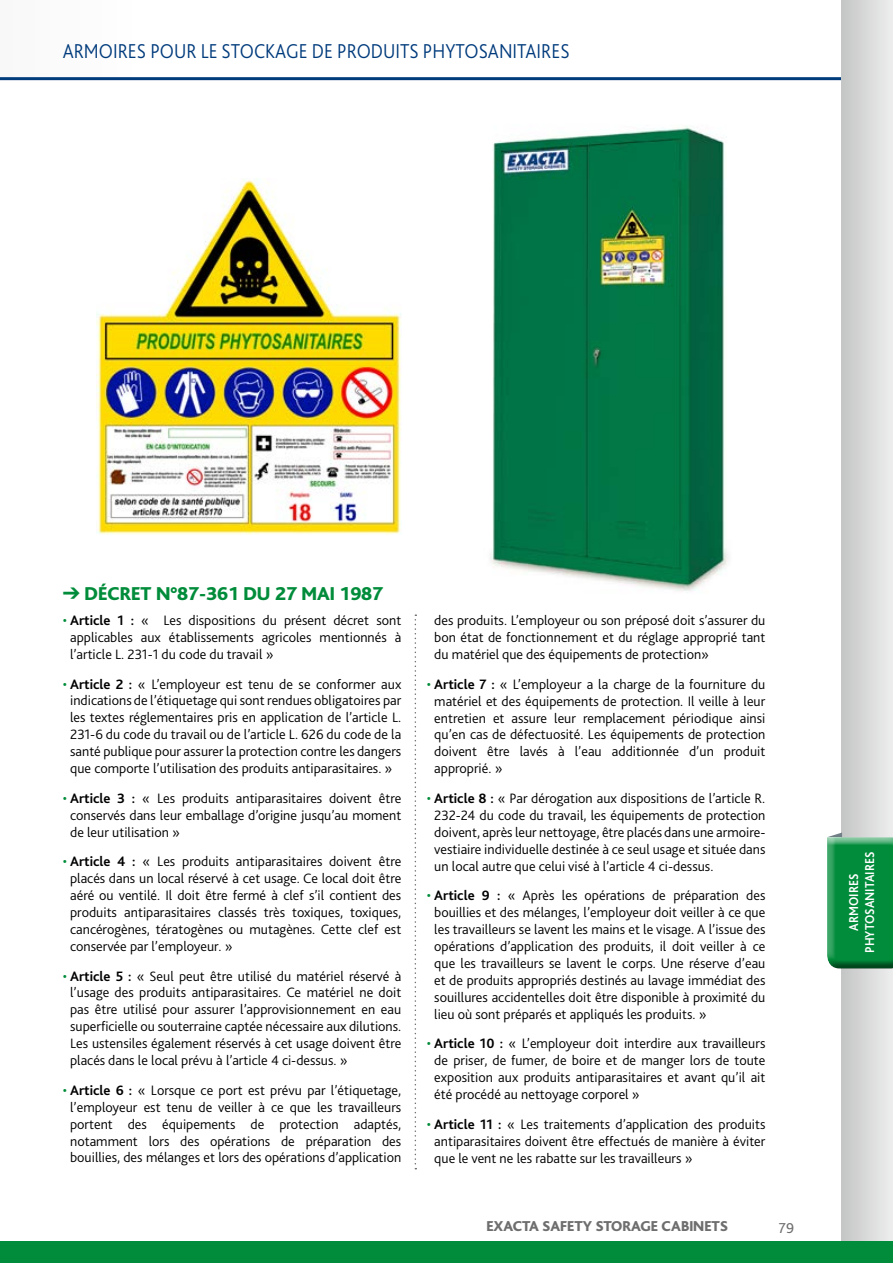
<style>
.page{position:relative;width:893px;height:1263px;background:#fff}
.page>*{position:absolute;margin:0;border:0;box-sizing:border-box;transform-origin:0 0}
.t1{font:300 21px "Bliss 2";color:#003b7c;scale:.9 1}
.t2{font:800 19.5px "Bliss";color:#008c3a}
.t3{font:800 15px "Bliss";color:#6e6e6e}
.t4{font:15px "Bliss 2";color:#6e6e6e}
.t5{font:300 14.25px/17px "Bliss 2";color:#000;text-align:justify}
.t6{font:700 13.5px/16.2px "Bliss 2";color:#fff;text-align:center;scale:.9 1}
.s1{color:#008c3a}
.s2{font-weight:700}
</style>
<div class="page">
<svg style="left:0;top:0;width:842px;height:82px"></svg>
<div style="left:842px;top:0;width:51px;height:1263px;background:linear-gradient(to right,#c5c5c6,#eee)"></div>
<div style="left:0;top:1242px;width:893px;height:21px;background:#008c3a"></div>
<div style="left:818px;top:828px;width:75px;height:140px;background:#fff;opacity:.75"></div>
<div style="left:822px;top:837px;width:71px;height:133px;background:#000;opacity:.5"></div>
<svg style="left:415px;top:614px;width:1px;height:555px"></svg>
<img style="left:96px;top:179px;width:305px;height:355px">
<img style="left:490px;top:126px;width:238px;height:465px">
<h1 class="t1" style="left:63px;top:38px;width:565px">ARMOIRES POUR LE STOCKAGE DE PRODUITS PHYTOSANITAIRES</h1>
<h2 class="t2" style="left:63px;top:583px;width:322px">➔ DÉCRET N°87-361 DU 27 MAI 1987</h2>
<p class="t5" style="left:70px;top:611px;width:333px;text-indent:-7px"><span class="s1">•</span> <span class="s2">Article 1 :</span> « Les dispositions du présent décret sont applicables aux établissements agricoles mentionnés à l’article L. 231-1 du code du travail »</p>
<p class="t5" style="left:63px;top:675px;width:340px;text-align:center"><span class="s1">•</span> <span class="s2">Article 2 :</span> « L’employeur est tenu de se conformer aux indications de l’étiquetage qui sont rendues obligatoires par les textes réglementaires pris en application de l’article L.<br>231-6 du code du travail ou de l’article L. 626 du code de la santé publique pour assurer la protection contre les dangers que comporte l’utilisation des produits antiparasitaires. »</p>
<p class="t5" style="left:70px;top:789px;width:333px;text-indent:-7px"><span class="s1">•</span> <span class="s2">Article 3 :</span> « Les produits antiparasitaires doivent être conservés dans leur emballage d’origine jusqu’au moment de leur utilisation »</p>
<p class="t5" style="left:70px;top:853px;width:333px;text-indent:-7px"><span class="s1">•</span> <span class="s2">Article 4 :</span> « Les produits antiparasitaires doivent être placés dans un local réservé à cet usage. Ce local doit être aéré ou ventilé. Il doit être fermé à clef s’il contient des produits antiparasitaires classés très toxiques, toxiques, cancérogènes, tératogènes ou mutagènes. Cette clef est conservée par l’employeur. »</p>
<p class="t5" style="left:70px;top:967px;width:333px;text-indent:-7px"><span class="s1">•</span> <span class="s2">Article 5 :</span> « Seul peut être utilisé du matériel réservé à l’usage des produits antiparasitaires. Ce matériel ne doit pas être utilisé pour assurer l’approvisionnement en eau superficielle ou souterraine captée nécessaire aux dilutions.<br>Les ustensiles également réservés à cet usage doivent être placés dans le local prévu à l’article 4 ci-dessus. »</p>
<p class="t5" style="left:63px;top:1081px;width:340px;text-align:center"><span class="s1">•</span> <span class="s2">Article 6 :</span> « Lorsque ce port est prévu par l’étiquetage, l’employeur est tenu de veiller à ce que les travailleurs portent des équipements de protection adaptés, notamment lors des opérations de préparation des bouillies, des mélanges et lors des opérations d’application</p>
<p class="t5" style="left:434px;top:612px;width:333px">des produits. L’employeur ou son préposé doit s’assurer du bon état de fonctionnement et du réglage approprié tant du matériel que des équipements de protection»</p>
<p class="t5" style="left:434px;top:675px;width:333px;text-indent:-7px"><span class="s1">•</span> <span class="s2">Article 7 :</span> « L’employeur a la charge de la fourniture du matériel et des équipements de protection. Il veille à leur entretien et assure leur remplacement périodique ainsi qu’en cas de défectuosité. Les équipements de protection doivent être lavés à l’eau additionnée d’un produit approprié. »</p>
<p class="t5" style="left:434px;top:789px;width:333px;text-indent:-7px"><span class="s1">•</span> <span class="s2">Article 8 :</span> « Par dérogation aux dispositions de l’article R.<br>232-24 du code du travail, les équipements de protection doivent, après leur nettoyage, être placés dans une armoire&shy;vestiaire individuelle destinée à ce seul usage et située dans un local autre que celui visé à l’article 4 ci-dessus.</p>
<p class="t5" style="left:434px;top:887px;width:333px;text-indent:-7px"><span class="s1">•</span> <span class="s2">Article 9 :</span> « Après les opérations de préparation des bouillies et des mélanges, l’employeur doit veiller à ce que les travailleurs se lavent les mains et le visage. A l’issue des opérations d’application des produits, il doit veiller à ce que les travailleurs se lavent le corps. Une réserve d’eau et de produits appropriés destinés au lavage immédiat des souillures accidentelles doit être disponible à proximité du lieu où sont préparés et appliqués les produits. »</p>
<p class="t5" style="left:434px;top:1035px;width:333px;text-indent:-7px"><span class="s1">•</span> <span class="s2">Article 10 :</span> « L’employeur doit interdire aux travailleurs de priser, de fumer, de boire et de manger lors de toute exposition aux produits antiparasitaires et avant qu’il ait été procédé au nettoyage corporel »</p>
<p class="t5" style="left:434px;top:1115px;width:333px;text-indent:-7px"><span class="s1">•</span> <span class="s2">Article 11 :</span> « Les traitements d’application des produits antiparasitaires doivent être effectués de manière à éviter que le vent ne les rabatte sur les travailleurs »</p>
<p class="t3" style="left:486px;top:1218px;width:243px">EXACTA SAFETY STORAGE CABINETS</p>
<p class="t4" style="left:779px;top:1218px;width:17px">79</p>
<p class="t6" style="left:845px;top:953px;width:114px;rotate:-90deg">ARMOIRES<br>PHYTOSANITAIRES</p>
</div>
